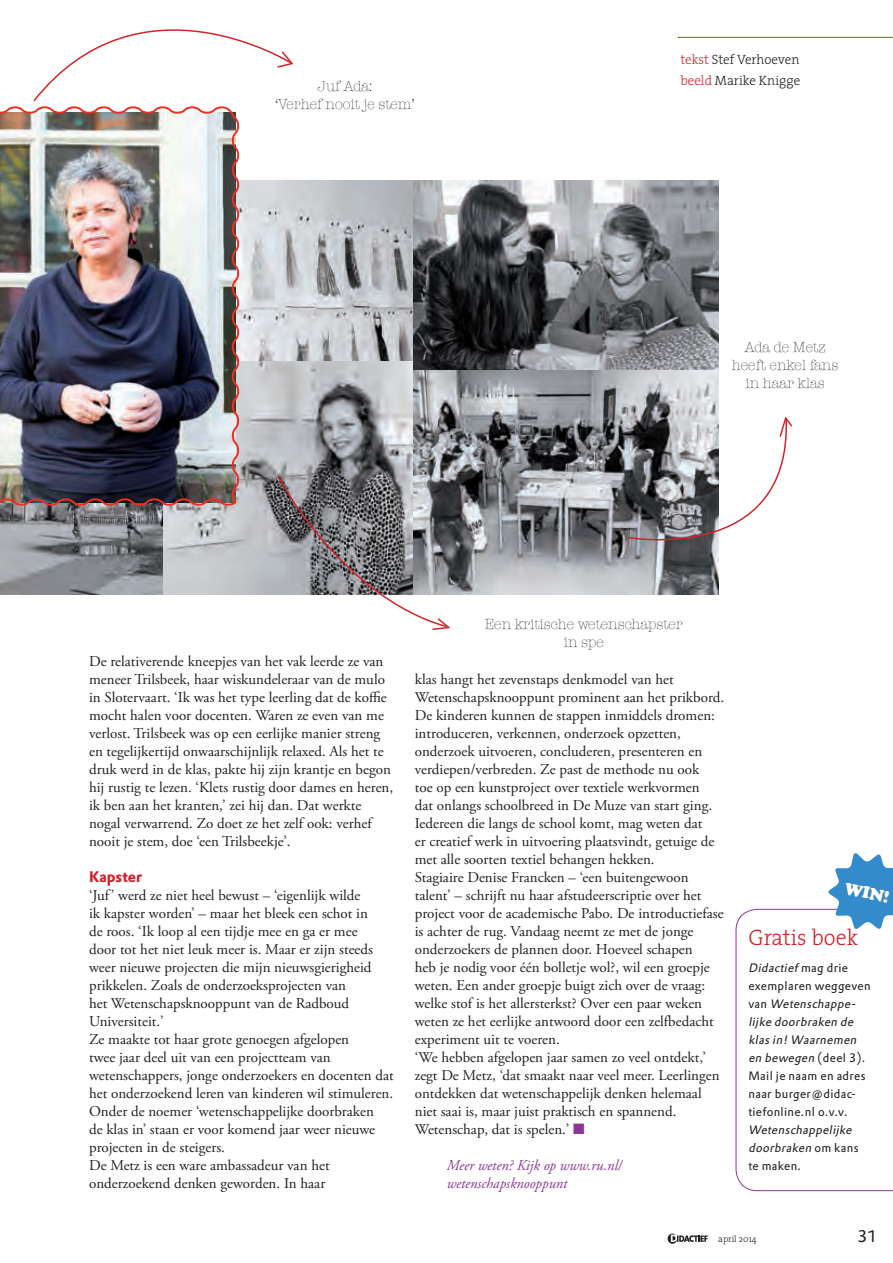
<style>
.page{position:relative;width:893px;height:1263px;background:#fff}
.page>*{position:absolute;margin:0;border:0;box-sizing:border-box;transform-origin:0 0}
.t1{font:300 22.5px "The Serif";color:#d1232a}
.t2{font:16.5px "Cooper Black Std";color:#fff}
.t3{font:16.5px "DTL Prokyon T";color:#231f20}
.t4{font:15px/18px "Adobe Garamond Pro";color:#231f20}
.t5{font:300 15px/18px "American Typewriter";color:#231f20;text-align:center;scale:.94 1}
.t6{font:italic 15px/18px "Adobe Garamond Pro";color:#8b3795}
.t7{font:15px "DTL Prokyon ST Bold";color:#d1232a}
.t8{font:300 13.5px/21px "The Serif";color:#231f20}
.t9{font:12px/18px "DTL Prokyon T";letter-spacing:.03em;color:#231f20}
.t10{font:italic 12px/18px "DTL Prokyon T";color:#231f20}
.t11{font:300 9px "The Serif";color:#231f20}
.s1{color:#d1232a}
.s2{color:#8b3795}
.s3{font-style:italic}
.s4{font-style:normal}
</style>
<div class="page">
<svg style="left:668px;top:1233px;width:40px;height:11px"></svg>
<img style="left:242px;top:181px;width:172px;height:180px">
<img style="left:162px;top:361px;width:252px;height:233px">
<img style="left:0;top:508px;width:162px;height:86px">
<img style="left:414px;top:180px;width:304px;height:414px">
<img style="left:0;top:106px;width:242px;height:402px">
<svg style="left:33px;top:29px;width:261px;height:73px"></svg>
<svg style="left:626px;top:415px;width:167px;height:151px"></svg>
<svg style="left:276px;top:475px;width:176px;height:155px"></svg>
<hr style="left:678px;top:37px;width:215px;height:1px;background:#616832">
<svg style="left:736px;top:853px;width:157px;height:338px"></svg>
<p class="t5" style="left:275px;top:76px;width:150px">Juf Ada:<br>‘Verhef nooit je stem’</p>
<p class="t8" style="left:680px;top:48px;width:121px"><span class="s1">tekst</span> Stef Verhoeven <span class="s1">beeld</span> Marike Knigge</p>
<p class="t5" style="left:732px;top:338px;width:115px">Ada de Metz heeft enkel fans in haar klas</p>
<p class="t5" style="left:485px;top:614px;width:212px">Een kritische wetenschapster in spe</p>
<p class="t4" style="left:89px;top:653px;width:306px">De relativerende kneepjes van het vak leerde ze van meneer Trilsbeek, haar wiskundeleraar van de mulo in Slotervaart. ‘Ik was het type leerling dat de koffie mocht halen voor docenten. Waren ze even van me verlost. Trilsbeek was op een eerlijke manier streng en tegelijkertijd onwaarschijnlijk relaxed. Als het te druk werd in de klas, pakte hij zijn krantje en begon hij rustig te lezen. ‘Klets rustig door dames en heren, ik ben aan het kranten,’ zei hij dan. Dat werkte nogal verwarrend. Zo doet ze het zelf ook: verhef nooit je stem, doe ‘een Trilsbeekje’.</p>
<p class="t7" style="left:89px;top:867px;width:55px">Kapster</p>
<p class="t4" style="left:89px;top:887px;width:306px">‘Juf’ werd ze niet heel bewust – ‘eigenlijk wilde<br>ik kapster worden’ – maar het bleek een schot in<br>de roos. ‘Ik loop al een tijdje mee en ga er mee<br>door tot het niet leuk meer is. Maar er zijn steeds weer nieuwe projecten die mijn nieuwsgierigheid prikkelen. Zoals de onderzoeksprojecten van<br>het Wetenschapsknooppunt van de Radboud Universiteit.’<br>Ze maakte tot haar grote genoegen afgelopen<br>twee jaar deel uit van een projectteam van wetenschappers, jonge onderzoekers en docenten dat het onderzoekend leren van kinderen wil stimuleren.<br>Onder de noemer ‘wetenschappelijke doorbraken<br>de klas in’ staan er voor komend jaar weer nieuwe projecten in de steigers.<br>De Metz is een ware ambassadeur van het onderzoekend denken geworden. In haar</p>
<p class="t4" style="left:415px;top:671px;width:311px">klas hangt het zevenstaps denkmodel van het Wetenschapsknooppunt prominent aan het prikbord.<br>De kinderen kunnen de stappen inmiddels dromen: introduceren, verkennen, onderzoek opzetten, onderzoek uitvoeren, concluderen, presenteren en verdiepen/verbreden. Ze past de methode nu ook<br>toe op een kunstproject over textiele werkvormen<br>dat onlangs schoolbreed in De Muze van start ging.<br>Iedereen die langs de school komt, mag weten dat<br>er creatief werk in uitvoering plaatsvindt, getuige de met alle soorten textiel behangen hekken.<br>Stagiaire Denise Francken – ‘een buitengewoon talent’ – schrijft nu haar afstudeerscriptie over het project voor de academische Pabo. De introductiefase is achter de rug. Vandaag neemt ze met de jonge onderzoekers de plannen door. Hoeveel schapen<br>heb je nodig voor één bolletje wol?, wil een groepje weten. Een ander groepje buigt zich over de vraag: welke stof is het allersterkst? Over een paar weken weten ze het eerlijke antwoord door een zelfbedacht experiment uit te voeren.<br>‘We hebben afgelopen jaar samen zo veel ontdekt,’ zegt De Metz, ‘dat smaakt naar veel meer. Leerlingen ontdekken dat wetenschappelijk denken helemaal niet saai is, maar juist praktisch en spannend.<br>Wetenschap, dat is spelen.’ <span class="s2">■</span></p>
<p class="t6" style="left:447px;top:1157px;width:176px">Meer weten? Kijk op www.ru.nl/ wetenschapsknooppunt</p>
<p class="t2" style="left:847px;top:878px;width:46px;rotate:12deg">WIN!</p>
<h1 class="t1" style="left:748px;top:919px;width:111px">Gratis boek</h1>
<p class="t9" style="left:748px;top:959px;width:124px"><span class="s3">Didactief</span> m a g d r i e exemplaren weggeven v a n <span class="s3">Wetenschappe&shy;lij ke doorbraken de klas in! Waarnemen en bewegen</span> ( d e e l 3 ) .<br>Mail je naam en adres naar burger@didac&shy;tiefonline.nl o.v.v.</p>
<p class="t10" style="left:748px;top:1121px;width:112px">Wetenschappelij ke doorbraken <span class="s4">o m ka n s te maken.</span></p>
<p class="t11" style="left:718px;top:1232px;width:40px">april 2014</p>
<p class="t3" style="left:857px;top:1225px;width:21px">31</p>
</div>
